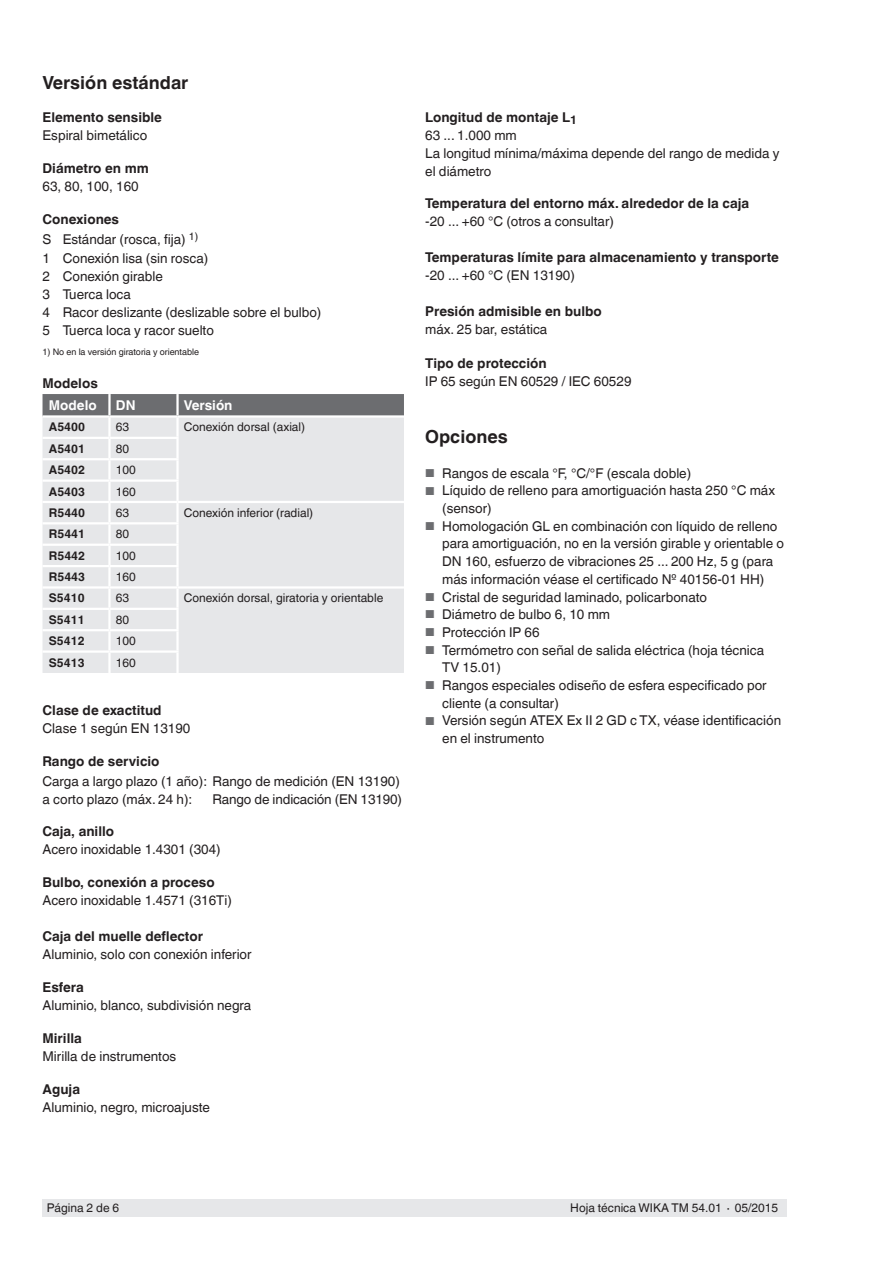
<style>
.page{position:relative;width:893px;height:1263px;background:#fff}
.page>*{position:absolute;margin:0;border:0;box-sizing:border-box;transform-origin:0 0}
.t1{font:700 18px "Helvetica World";color:#231f20}
.t2{font:13.5px/17.7px "Helvetica World";color:#231f20}
.t3{font:700 13.5px "Helvetica World";color:#231f20}
.t4{font:700 13.5px "Helvetica World";color:#fff}
.t5{font:12px "Helvetica World";color:#231f20}
.t6{font:700 12px "Helvetica World";color:#231f20}
.t7{font:9px "Helvetica World";color:#231f20}
.s1{font-weight:700}
.s2{font-size:11.55px;color:#6c6d70}
</style>
<div class="page">
<div style="left:43px;top:1199px;width:744px;height:17px;background:#e6e7e9"></div>
<div style="left:43px;top:394px;width:361px;height:21px;background:#6c6d70"></div>
<div style="left:43px;top:418px;width:361px;height:255px;background:#e6e7e9"></div>
<hr style="left:108px;top:394px;width:3px;height:21px;background:#fff">
<hr style="left:176px;top:394px;width:3px;height:21px;background:#fff">
<hr style="left:108px;top:418px;width:3px;height:19px;background:#fff">
<hr style="left:176px;top:418px;width:3px;height:19px;background:#fff">
<hr style="left:43px;top:437px;width:66px;height:2px;background:#fff">
<hr style="left:109px;top:437px;width:70px;height:2px;background:#fff">
<hr style="left:108px;top:439px;width:3px;height:19px;background:#fff">
<hr style="left:176px;top:439px;width:3px;height:19px;background:#fff">
<hr style="left:43px;top:458px;width:66px;height:2px;background:#fff">
<hr style="left:109px;top:458px;width:70px;height:2px;background:#fff">
<hr style="left:108px;top:460px;width:3px;height:19px;background:#fff">
<hr style="left:176px;top:460px;width:3px;height:19px;background:#fff">
<hr style="left:43px;top:479px;width:66px;height:3px;background:#fff">
<hr style="left:109px;top:479px;width:70px;height:3px;background:#fff">
<hr style="left:108px;top:482px;width:3px;height:19px;background:#fff">
<hr style="left:176px;top:482px;width:3px;height:19px;background:#fff">
<hr style="left:43px;top:501px;width:66px;height:2px;background:#fff">
<hr style="left:109px;top:501px;width:69px;height:2px;background:#fff">
<hr style="left:108px;top:503px;width:3px;height:19px;background:#fff">
<hr style="left:178px;top:501px;width:226px;height:2px;background:#fff">
<hr style="left:176px;top:503px;width:3px;height:19px;background:#fff">
<hr style="left:43px;top:522px;width:66px;height:2px;background:#fff">
<hr style="left:109px;top:522px;width:70px;height:2px;background:#fff">
<hr style="left:108px;top:524px;width:3px;height:20px;background:#fff">
<hr style="left:176px;top:524px;width:3px;height:20px;background:#fff">
<hr style="left:43px;top:544px;width:66px;height:2px;background:#fff">
<hr style="left:109px;top:544px;width:70px;height:2px;background:#fff">
<hr style="left:108px;top:546px;width:3px;height:19px;background:#fff">
<hr style="left:176px;top:546px;width:3px;height:19px;background:#fff">
<hr style="left:43px;top:565px;width:66px;height:2px;background:#fff">
<hr style="left:109px;top:565px;width:70px;height:2px;background:#fff">
<hr style="left:108px;top:567px;width:3px;height:19px;background:#fff">
<hr style="left:176px;top:567px;width:3px;height:19px;background:#fff">
<hr style="left:43px;top:586px;width:66px;height:3px;background:#fff">
<hr style="left:109px;top:586px;width:69px;height:3px;background:#fff">
<hr style="left:108px;top:589px;width:3px;height:19px;background:#fff">
<hr style="left:178px;top:586px;width:226px;height:3px;background:#fff">
<hr style="left:176px;top:589px;width:3px;height:19px;background:#fff">
<hr style="left:43px;top:608px;width:66px;height:2px;background:#fff">
<hr style="left:109px;top:608px;width:70px;height:2px;background:#fff">
<hr style="left:108px;top:610px;width:3px;height:19px;background:#fff">
<hr style="left:176px;top:610px;width:3px;height:19px;background:#fff">
<hr style="left:43px;top:629px;width:66px;height:2px;background:#fff">
<hr style="left:109px;top:629px;width:70px;height:2px;background:#fff">
<hr style="left:108px;top:631px;width:3px;height:19px;background:#fff">
<hr style="left:176px;top:631px;width:3px;height:19px;background:#fff">
<hr style="left:43px;top:650px;width:66px;height:3px;background:#fff">
<hr style="left:109px;top:650px;width:70px;height:3px;background:#fff">
<hr style="left:108px;top:653px;width:3px;height:20px;background:#fff">
<hr style="left:176px;top:653px;width:3px;height:20px;background:#fff">
<h1 class="t1" style="left:43px;top:73px;width:147px">Versión estándar</h1>
<p class="t3" style="left:43px;top:110px;width:121px">Elemento sensible</p>
<p class="t2" style="left:43px;top:127px;width:106px">Espiral bimetálico</p>
<p class="t3" style="left:43px;top:161px;width:108px">Diámetro en mm</p>
<p class="t2" style="left:43px;top:178px;width:98px">63, 80, 100, 160</p>
<p class="t2" style="left:43px;top:210px;width:157px;line-height:20px"><span class="s1">Conexiones<br></span>S Estándar (rosca, fija) <sup>1)</sup></p>
<p class="t2" style="left:43px;top:249px;width:280px;line-height:18.1px">1 Conexión lisa (sin rosca)<br>2 Conexión girable<br>3 Tuerca loca<br>4 Racor deslizante (deslizable sobre el bulbo)<br>5 Tuerca loca y racor suelto</p>
<p class="t7" style="left:43px;top:346px;width:158px">1) No en la versión giratoria y orientable</p>
<p class="t3" style="left:43px;top:375px;width:57px">Modelos</p>
<p class="t4" style="left:49px;top:398px;width:49px">Modelo</p>
<p class="t4" style="left:116px;top:398px;width:21px">DN</p>
<p class="t4" style="left:184px;top:398px;width:50px">Versión</p>
<p class="t6" style="left:49px;top:420px;width:38px">A5400</p>
<p class="t5" style="left:116px;top:420px;width:15px">63</p>
<p class="t5" style="left:184px;top:420px;width:123px">Conexión dorsal (axial)</p>
<p class="t6" style="left:49px;top:442px;width:38px">A5401</p>
<p class="t5" style="left:116px;top:442px;width:15px">80</p>
<p class="t6" style="left:49px;top:463px;width:38px">A5402</p>
<p class="t5" style="left:116px;top:463px;width:22px">100</p>
<p class="t6" style="left:49px;top:484px;width:38px">A5403</p>
<p class="t5" style="left:116px;top:484px;width:22px">160</p>
<p class="t6" style="left:49px;top:506px;width:38px">R5440</p>
<p class="t5" style="left:116px;top:506px;width:15px">63</p>
<p class="t5" style="left:184px;top:506px;width:131px">Conexión inferior (radial)</p>
<p class="t6" style="left:49px;top:527px;width:38px">R5441</p>
<p class="t5" style="left:116px;top:527px;width:15px">80</p>
<p class="t6" style="left:49px;top:549px;width:38px">R5442</p>
<p class="t5" style="left:116px;top:549px;width:22px">100</p>
<p class="t6" style="left:49px;top:570px;width:38px">R5443</p>
<p class="t5" style="left:116px;top:570px;width:22px">160</p>
<p class="t6" style="left:49px;top:591px;width:37px">S5410</p>
<p class="t5" style="left:116px;top:591px;width:15px">63</p>
<p class="t5" style="left:184px;top:591px;width:201px">Conexión dorsal, giratoria y orientable</p>
<p class="t6" style="left:49px;top:613px;width:37px">S5411</p>
<p class="t5" style="left:116px;top:613px;width:15px">80</p>
<p class="t6" style="left:49px;top:634px;width:37px">S5412</p>
<p class="t5" style="left:116px;top:634px;width:22px">100</p>
<p class="t6" style="left:49px;top:655px;width:37px">S5413</p>
<p class="t5" style="left:116px;top:655px;width:22px">160</p>
<p class="t3" style="left:43px;top:703px;width:121px">Clase de exactitud</p>
<p class="t2" style="left:43px;top:720px;width:149px">Clase 1 según EN 13190</p>
<p class="t3" style="left:43px;top:754px;width:119px">Rango de servicio</p>
<p class="t2" style="left:43px;top:772px;width:359px;line-height:18.1px">Carga a largo plazo (1 año): Rango de medición (EN 13190) a corto plazo (máx. 24 h):</p>
<p class="t2" style="left:213px;top:791px;width:191px">Rango de indicación (EN 13190)</p>
<p class="t3" style="left:43px;top:823px;width:73px">Caja, anillo</p>
<p class="t2" style="left:43px;top:840px;width:180px">Acero inoxidable 1.4301 (304)</p>
<p class="t3" style="left:43px;top:874px;width:174px">Bulbo, conexión a proceso</p>
<p class="t2" style="left:43px;top:891px;width:191px">Acero inoxidable 1.4571 (316Ti)</p>
<p class="t3" style="left:43px;top:928px;width:162px">Caja del muelle deflector</p>
<p class="t2" style="left:43px;top:945px;width:211px">Aluminio, solo con conexión inferior</p>
<p class="t3" style="left:43px;top:979px;width:43px">Esfera</p>
<p class="t2" style="left:43px;top:996px;width:210px">Aluminio, blanco, subdivisión negra</p>
<p class="t3" style="left:43px;top:1030px;width:41px">Mirilla</p>
<p class="t2" style="left:43px;top:1047px;width:135px">Mirilla de instrumentos</p>
<p class="t3" style="left:43px;top:1081px;width:39px">Aguja</p>
<p class="t2" style="left:43px;top:1098px;width:169px">Aluminio, negro, microajuste</p>
<p class="t2" style="left:425px;top:109px;width:356px"><span class="s1">Longitud de montaje L</span><sub>1<br></sub>63 ... 1.000 mm<br>La longitud mínima/máxima depende del rango de medida y el diámetro</p>
<p class="t3" style="left:425px;top:195px;width:326px">Temperatura del entorno máx. alrededor de la caja</p>
<p class="t2" style="left:425px;top:212px;width:190px">-20 ... +60 °C (otros a consultar)</p>
<p class="t3" style="left:425px;top:249px;width:355px">Temperaturas límite para almacenamiento y transporte</p>
<p class="t2" style="left:425px;top:266px;width:151px">-20 ... +60 °C (EN 13190)</p>
<p class="t3" style="left:425px;top:303px;width:178px">Presión admisible en bulbo</p>
<p class="t2" style="left:425px;top:320px;width:124px">máx. 25 bar, estática</p>
<p class="t3" style="left:425px;top:356px;width:123px">Tipo de protección</p>
<p class="t2" style="left:425px;top:373px;width:208px">IP 65 según EN 60529 / IEC 60529</p>
<h1 class="t1" style="left:425px;top:427px;width:84px">Opciones</h1>
<p class="t2" style="left:425px;top:464px;width:268px"><span class="s2">■</span> Rangos de escala °F, °C/°F (escala doble)</p>
<p class="t2" style="left:442px;top:482px;width:334px;text-indent:-17px"><span class="s2">■</span> Líquido de relleno para amortiguación hasta 250 °C máx (sensor)</p>
<p class="t2" style="left:442px;top:517px;width:343px;text-indent:-17px"><span class="s2">■</span> Homologación GL en combinación con líquido de relleno para amortiguación, no en la versión girable y orientable o DN 160, esfuerzo de vibraciones 25 ... 200 Hz, 5 g (para más información véase el certificado Nº 40156-01 HH)</p>
<p class="t2" style="left:425px;top:588px;width:283px"><span class="s2">■</span> Cristal de seguridad laminado, policarbonato</p>
<p class="t2" style="left:425px;top:606px;width:186px"><span class="s2">■</span> Diámetro de bulbo 6, 10 mm</p>
<p class="t2" style="left:425px;top:623px;width:116px"><span class="s2">■</span> Protección IP 66</p>
<p class="t2" style="left:442px;top:641px;width:323px;text-indent:-17px"><span class="s2">■</span> Termómetro con señal de salida eléctrica (hoja técnica<br>TV 15.01)</p>
<p class="t2" style="left:442px;top:676px;width:326px;text-indent:-17px"><span class="s2">■</span> Rangos especiales odiseño de esfera especificado por cliente (a consultar)</p>
<p class="t2" style="left:442px;top:712px;width:340px;text-indent:-17px"><span class="s2">■</span> Versión según ATEX Ex II 2 GD c TX, véase identificación en el instrumento</p>
<p class="t5" style="left:47px;top:1201px;width:74px">Página 2 de 6</p>
<p class="t5" style="left:570px;top:1201px;width:209px">Hoja técnica WIKA TM 54.01 ∙ 05/2015</p>
</div>
